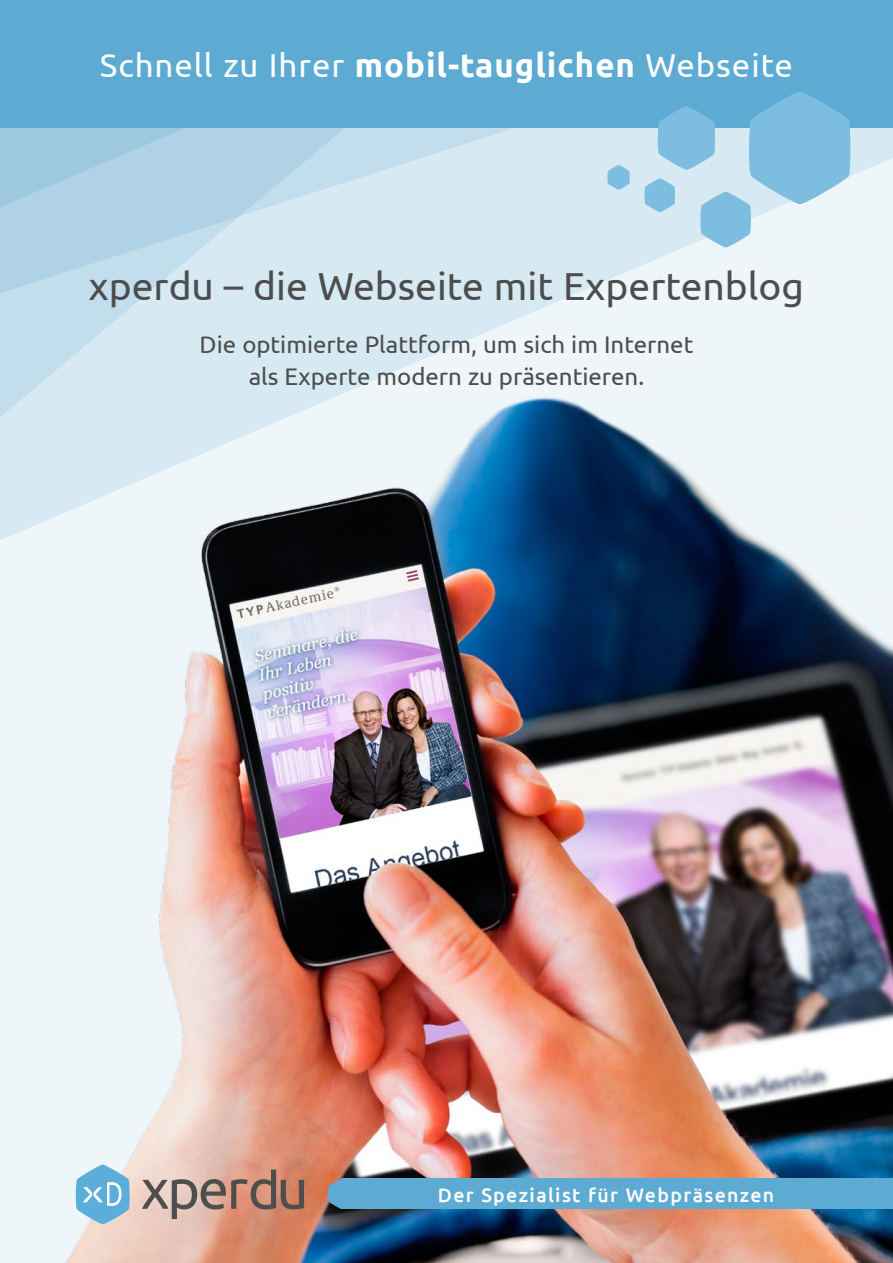
<style>
.page{position:relative;width:893px;height:1263px;background:#fff}
.page>*{position:absolute;margin:0;border:0;box-sizing:border-box;transform-origin:0 0}
.t1{font:39px "Ubuntu";color:#4d4d4d}
.t2{font:33px "Ubuntu";letter-spacing:.03em;color:#fff}
.t3{font:24px/31.5px "Ubuntu";color:#4d4d4d;text-align:center}
.t4{font:500 19.5px "Ubuntu";letter-spacing:.07em;color:#fff}
.s1{font-weight:700}
</style>
<div class="page">
<img style="left:0;top:673px;width:893px;height:590px">
<svg style="left:0;top:128px;width:893px;height:545px"></svg>
<div style="left:0;top:0;width:893px;height:128px;background:#5dabd3"></div>
<div style="left:341px;top:1179px;width:552px;height:30px;background:#5dabd3"></div>
<svg style="left:328px;top:1179px;width:13px;height:30px"></svg>
<svg style="left:75px;top:1164px;width:55px;height:60px"></svg>
<svg style="left:142px;top:1169px;width:162px;height:50px;background:#bb9384"></svg>
<svg style="left:644px;top:91px;width:207px;height:156px"></svg>
<svg style="left:607px;top:165px;width:23px;height:25px"></svg>
<h2 class="t2" style="left:100px;top:45px;width:695px">Schnell zu Ihrer <span class="s1">mobil-tauglichen</span> Webseite</h2>
<h1 class="t1" style="left:89px;top:263px;width:717px">xperdu – die Webseite mit Expertenblog</h1>
<p class="t3" style="left:200px;top:328px;width:495px">Die optimierte Plattform, um sich im Internet als Experte modern zu präsentieren.</p>
<p class="t4" style="left:438px;top:1182px;width:338px">Der Spezialist für Webpräsenzen</p>
</div>
